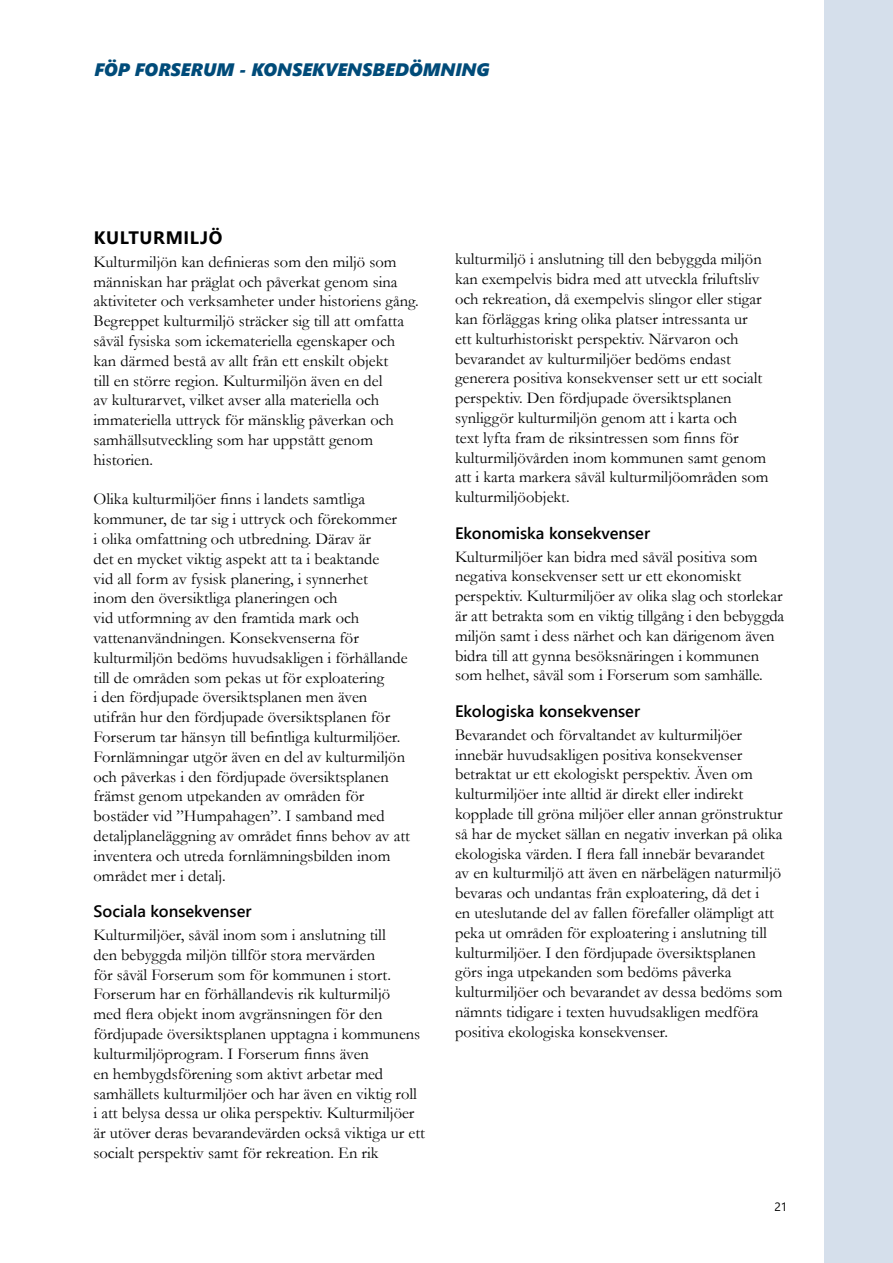
<style>
.page{position:relative;width:893px;height:1263px;background:#fff}
.page>*{position:absolute;margin:0;border:0;box-sizing:border-box;transform-origin:0 0}
.t1{font:italic 18px "Segoe UI Black";color:#004b79}
.t2{font:700 18px "Segoe UI";letter-spacing:.035em;color:#000}
.t3{font:16.5px/19.8px "Garamond";color:#000}
.t4{font:600 16.5px "Segoe UI";color:#000}
.t5{font:12px "Segoe UI";color:#000}
</style>
<div class="page">
<div style="left:824px;top:0;width:69px;height:1263px;background:#d5dfeb"></div>
<p class="t1" style="left:94px;top:56px;width:397px">FÖP FORSERUM - KONSEKVENSBEDÖMNING</p>
<p class="t2" style="left:94px;top:221px;width:130px">KULTURMILJÖ</p>
<p class="t3" style="left:94px;top:251px;width:327px">Kulturmiljön kan definieras som den miljö som människan har präglat och påverkat genom sina aktiviteter och verksamheter under historiens gång.<br>Begreppet kulturmiljö sträcker sig till att omfatta såväl fysiska som ickemateriella egenskaper och kan därmed bestå av allt från ett enskilt objekt<br>till en större region. Kulturmiljön även en del<br>av kulturarvet, vilket avser alla materiella och immateriella uttryck för mänsklig påverkan och samhällsutveckling som har uppstått genom historien.</p>
<p class="t3" style="left:94px;top:489px;width:318px">Olika kulturmiljöer finns i landets samtliga kommuner, de tar sig i uttryck och förekommer<br>i olika omfattning och utbredning. Därav är<br>det en mycket viktig aspekt att ta i beaktande<br>vid all form av fysisk planering, i synnerhet<br>inom den översiktliga planeringen och<br>vid utformning av den framtida mark och vattenanvändningen. Konsekvenserna för kulturmiljön bedöms huvudsakligen i förhållande till de områden som pekas ut för exploatering<br>i den fördjupade översiktsplanen men även utifrån hur den fördjupade översiktsplanen för Forserum tar hänsyn till befintliga kulturmiljöer.<br>Fornlämningar utgör även en del av kulturmiljön och påverkas i den fördjupade översiktsplanen främst genom utpekanden av områden för bostäder vid ”Humpahagen”. I samband med detaljplaneläggning av området finns behov av att inventera och utreda fornlämningsbilden inom området mer i detalj.</p>
<p class="t4" style="left:94px;top:896px;width:159px">Sociala konsekvenser</p>
<p class="t3" style="left:94px;top:924px;width:333px">Kulturmiljöer, såväl inom som i anslutning till<br>den bebyggda miljön tillför stora mervärden<br>för såväl Forserum som för kommunen i stort.<br>Forserum har en förhållandevis rik kulturmiljö<br>med flera objekt inom avgränsningen för den fördjupade översiktsplanen upptagna i kommunens kulturmiljöprogram. I Forserum finns även<br>en hembygdsförening som aktivt arbetar med samhällets kulturmiljöer och har även en viktig roll<br>i att belysa dessa ur olika perspektiv. Kulturmiljöer är utöver deras bevarandevärden också viktiga ur ett socialt perspektiv samt för rekreation. En rik</p>
<p class="t3" style="left:455px;top:249px;width:315px">kulturmiljö i anslutning till den bebyggda miljön kan exempelvis bidra med att utveckla friluftsliv och rekreation, då exempelvis slingor eller stigar kan förläggas kring olika platser intressanta ur<br>ett kulturhistoriskt perspektiv. Närvaron och bevarandet av kulturmiljöer bedöms endast generera positiva konsekvenser sett ur ett socialt perspektiv. Den fördjupade översiktsplanen synliggör kulturmiljön genom att i karta och<br>text lyfta fram de riksintressen som finns för kulturmiljövården inom kommunen samt genom att i karta markera såväl kulturmiljöområden som kulturmiljöobjekt.</p>
<p class="t4" style="left:455px;top:517px;width:197px">Ekonomiska konsekvenser</p>
<p class="t3" style="left:455px;top:546px;width:331px">Kulturmiljöer kan bidra med såväl positiva som negativa konsekvenser sett ur ett ekonomiskt perspektiv. Kulturmiljöer av olika slag och storlekar är att betrakta som en viktig tillgång i den bebyggda miljön samt i dess närhet och kan därigenom även bidra till att gynna besöksnäringen i kommunen som helhet, såväl som i Forserum som samhälle.</p>
<p class="t4" style="left:455px;top:695px;width:187px">Ekologiska konsekvenser</p>
<p class="t3" style="left:455px;top:724px;width:329px">Bevarandet och förvaltandet av kulturmiljöer innebär huvudsakligen positiva konsekvenser betraktat ur ett ekologiskt perspektiv. Även om kulturmiljöer inte alltid är direkt eller indirekt kopplade till gröna miljöer eller annan grönstruktur så har de mycket sällan en negativ inverkan på olika ekologiska värden. I flera fall innebär bevarandet av en kulturmiljö att även en närbelägen naturmiljö bevaras och undantas från exploatering, då det i<br>en uteslutande del av fallen förefaller olämpligt att peka ut områden för exploatering i anslutning till kulturmiljöer. I den fördjupade översiktsplanen görs inga utpekanden som bedöms påverka kulturmiljöer och bevarandet av dessa bedöms som nämnts tidigare i texten huvudsakligen medföra positiva ekologiska konsekvenser.</p>
<p class="t5" style="left:774px;top:1195px;width:14px">21</p>
</div>
